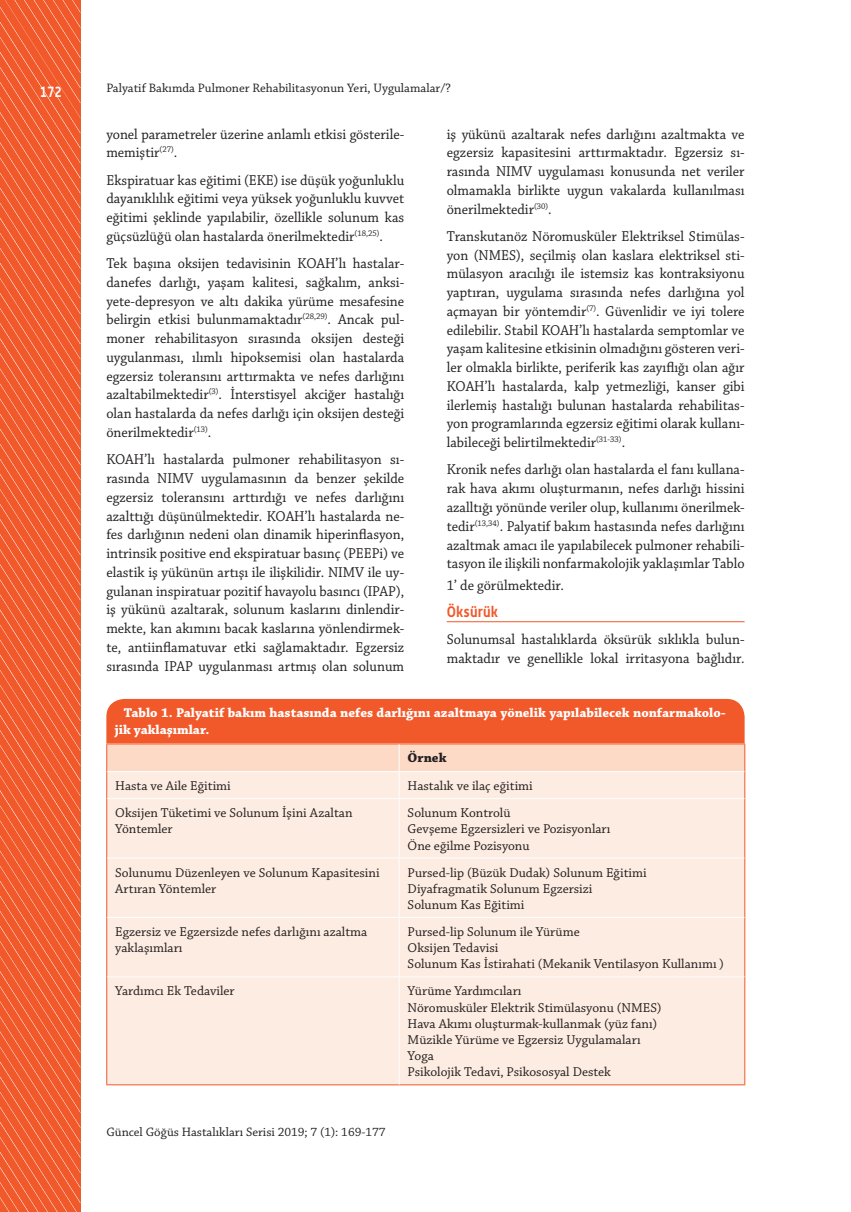
<style>
.page{position:relative;width:851px;height:1212px;background:#fff}
.page>*{position:absolute;margin:0;border:0;box-sizing:border-box;transform-origin:0 0}
.t1{font:15px/18.8px "Chaparral Pro";color:#231f20;text-align:justify;scale:.95 1}
.t2{font:700 15px "Alwyn OT";letter-spacing:.01em;color:#f1582a;scale:.95 1}
.t3{font:700 15px "Alwyn OT";color:#fff;scale:.85 1}
.t4{font:13.5px/16.2px "Chaparral Pro";color:#231f20}
.t5{font:700 13.5px/16.2px "Chaparral Pro";color:#fff}
.t6{font:700 13.5px "Chaparral Pro";color:#231f20}
.t7{font:12.9px "Chaparral Pro";color:#231f20}
</style>
<div class="page">
<svg style="left:0;top:0;width:80px;height:1212px;background:#f16136"></svg>
<hr style="left:446px;top:621px;width:298px;height:1px;background:#f1582a">
<div style="left:107px;top:799px;width:637px;height:285px;background:#fdece1"></div>
<hr style="left:106px;top:798px;width:1px;height:60px;background:#f1582a">
<hr style="left:744px;top:798px;width:1px;height:60px;background:#f1582a">
<hr style="left:106px;top:858px;width:1px;height:59px;background:#f1582a">
<hr style="left:744px;top:858px;width:1px;height:59px;background:#f1582a">
<hr style="left:106px;top:917px;width:1px;height:60px;background:#f1582a">
<hr style="left:744px;top:917px;width:1px;height:60px;background:#f1582a">
<hr style="left:106px;top:977px;width:1px;height:107px;background:#f1582a">
<hr style="left:744px;top:977px;width:1px;height:107px;background:#f1582a">
<hr style="left:106px;top:1084px;width:293px;height:1px;background:#f1582a">
<hr style="left:399px;top:1084px;width:346px;height:1px;background:#f1582a">
<svg style="left:106px;top:699px;width:639px;height:99px;background:#f7a486"></svg>
<hr style="left:398px;top:799px;width:1px;height:59px;background:#fff">
<hr style="left:107px;top:858px;width:292px;height:1px;background:#fff">
<hr style="left:399px;top:858px;width:345px;height:1px;background:#fff">
<hr style="left:398px;top:858px;width:1px;height:59px;background:#fff">
<hr style="left:107px;top:917px;width:292px;height:1px;background:#fff">
<hr style="left:399px;top:917px;width:345px;height:1px;background:#fff">
<hr style="left:398px;top:918px;width:1px;height:58px;background:#fff">
<hr style="left:107px;top:976px;width:292px;height:1px;background:#fff">
<hr style="left:399px;top:976px;width:345px;height:1px;background:#fff">
<hr style="left:398px;top:977px;width:1px;height:107px;background:#fff">
<p class="t3" style="left:40px;top:82px;width:28px">172</p>
<p class="t7" style="left:106px;top:81px;width:346px">Palyatif Bakımda Pulmoner Rehabilitasyonun Yeri, Uygulamalar/?</p>
<p class="t1" style="left:106px;top:125px;width:315px">yonel parametreler üzerine anlamlı etkisi gösterile&shy;memiştir<sup>(27)</sup>.</p>
<p class="t1" style="left:106px;top:171px;width:315px">Ekspiratuar kas eğitimi (EKE) ise düşük yoğunluklu dayanıklılık eğitimi veya yüksek yoğunluklu kuvvet eğitimi şeklinde yapılabilir, özellikle solunum kas güçsüzlüğü olan hastalarda önerilmektedir<sup>(18,25)</sup>.</p>
<p class="t1" style="left:106px;top:255px;width:315px">Tek başına oksijen tedavisinin KOAH’lı hastalar&shy;danefes darlığı, yaşam kalitesi, sağkalım, anksi&shy;yete-depresyon ve altı dakika yürüme mesafesine belirgin etkisi bulunmamaktadır<sup>(28,29)</sup>. Ancak pul&shy;moner rehabilitasyon sırasında oksijen desteği uygulanması, ılımlı hipoksemisi olan hastalarda egzersiz toleransını arttırmakta ve nefes darlığını azaltabilmektedir<sup>(3)</sup>. İnterstisyel akciğer hastalığı olan hastalarda da nefes darlığı için oksijen desteği önerilmektedir<sup>(13)</sup>.</p>
<p class="t1" style="left:106px;top:451px;width:315px">KOAH’lı hastalarda pulmoner rehabilitasyon sı&shy;rasında NIMV uygulamasının da benzer şekilde egzersiz toleransını arttırdığı ve nefes darlığını azalttığı düşünülmektedir. KOAH’lı hastalarda ne&shy;fes darlığının nedeni olan dinamik hiperinflasyon, intrinsik positive end ekspiratuar basınç (PEEPi) ve elastik iş yükünün artışı ile ilişkilidir. NIMV ile uy&shy;gulanan inspiratuar pozitif havayolu basıncı (IPAP), iş yükünü azaltarak, solunum kaslarını dinlendir&shy;mekte, kan akımını bacak kaslarına yönlendirmek&shy;te, antiinflamatuvar etki sağlamaktadır. Egzersiz sırasında IPAP uygulanması artmış olan solunum</p>
<p class="t1" style="left:446px;top:125px;width:315px">iş yükünü azaltarak nefes darlığını azaltmakta ve egzersiz kapasitesini arttırmaktadır. Egzersiz sı&shy;rasında NIMV uygulaması konusunda net veriler olmamakla birlikte uygun vakalarda kullanılması önerilmektedir<sup>(30)</sup>.</p>
<p class="t1" style="left:446px;top:227px;width:315px">Transkutanöz Nöromusküler Elektriksel Stimülas&shy;yon (NMES), seçilmiş olan kaslara elektriksel sti&shy;mülasyon aracılığı ile istemsiz kas kontraksiyonu yaptıran, uygulama sırasında nefes darlığına yol açmayan bir yöntemdir<sup>(7)</sup>. Güvenlidir ve iyi tolere edilebilir. Stabil KOAH’lı hastalarda semptomlar ve yaşam kalitesine etkisinin olmadığını gösteren veri&shy;ler olmakla birlikte, periferik kas zayıflığı olan ağır KOAH’lı hastalarda, kalp yetmezliği, kanser gibi ilerlemiş hastalığı bulunan hastalarda rehabilitas&shy;yon programlarında egzersiz eğitimi olarak kullanı&shy;labileceği belirtilmektedir<sup>(31-33)</sup>.</p>
<p class="t1" style="left:446px;top:461px;width:315px">Kronik nefes darlığı olan hastalarda el fanı kullana&shy;rak hava akımı oluşturmanın, nefes darlığı hissini azalltığı yönünde veriler olup, kullanımı önerilmek&shy;tedir<sup>(13,34)</sup>. Palyatif bakım hastasında nefes darlığını azaltmak amacı ile yapılabilecek pulmoner rehabili&shy;tasyon ile ilişkili nonfarmakolojik yaklaşımlar Tablo</p>
<p class="t1" style="left:446px;top:576px;width:125px">1’ de görülmektedir.</p>
<p class="t2" style="left:446px;top:602px;width:55px">Öksürük</p>
<p class="t1" style="left:446px;top:631px;width:315px">Solunumsal hastalıklarda öksürük sıklıkla bulun&shy;maktadır ve genellikle lokal irritasyona bağlıdır.</p>
<p class="t5" style="left:115px;top:705px;width:612px;text-indent:9px">Tablo 1. Palyatif bakım hastasında nefes darlığını azaltmaya yönelik yapılabilecek nonfarmakolo&shy;jik yaklaşımlar.</p>
<p class="t6" style="left:407px;top:750px;width:40px">Örnek</p>
<p class="t4" style="left:115px;top:778px;width:117px">Hasta ve Aile Eğitimi</p>
<p class="t4" style="left:407px;top:778px;width:127px">Hastalık ve ilaç eğitimi</p>
<p class="t4" style="left:115px;top:805px;width:239px">Oksijen Tüketimi ve Solunum İşini Azaltan<br>Yöntemler</p>
<p class="t4" style="left:407px;top:805px;width:204px">Solunum Kontrolü<br>Gevşeme Egzersizleri ve Pozisyonları<br>Öne eğilme Pozisyonu</p>
<p class="t4" style="left:115px;top:865px;width:266px">Solunumu Düzenleyen ve Solunum Kapasitesini<br>Artıran Yöntemler</p>
<p class="t4" style="left:407px;top:865px;width:240px">Pursed-lip (Büzük Dudak) Solunum Eğitimi<br>Diyafragmatik Solunum Egzersizi<br>Solunum Kas Eğitimi</p>
<p class="t4" style="left:115px;top:924px;width:253px">Egzersiz ve Egzersizde nefes darlığını azaltma yaklaşımları</p>
<p class="t4" style="left:407px;top:924px;width:318px">Pursed-lip Solunum ile Yürüme<br>Oksijen Tedavisi<br>Solunum Kas İstirahati (Mekanik Ventilasyon Kullanımı )</p>
<p class="t4" style="left:115px;top:983px;width:121px">Yardımcı Ek Tedaviler</p>
<p class="t4" style="left:407px;top:983px;width:255px">Yürüme Yardımcıları<br>Nöromusküler Elektrik Stimülasyonu (NMES)<br>Hava Akımı oluşturmak-kullanmak (yüz fanı)<br>Müzikle Yürüme ve Egzersiz Uygulamaları<br>Yoga<br>Psikolojik Tedavi, Psikososyal Destek</p>
<p class="t7" style="left:106px;top:1125px;width:281px">Güncel Göğüs Hastalıkları Serisi 2019; 7 (1): 169-177</p>
</div>
